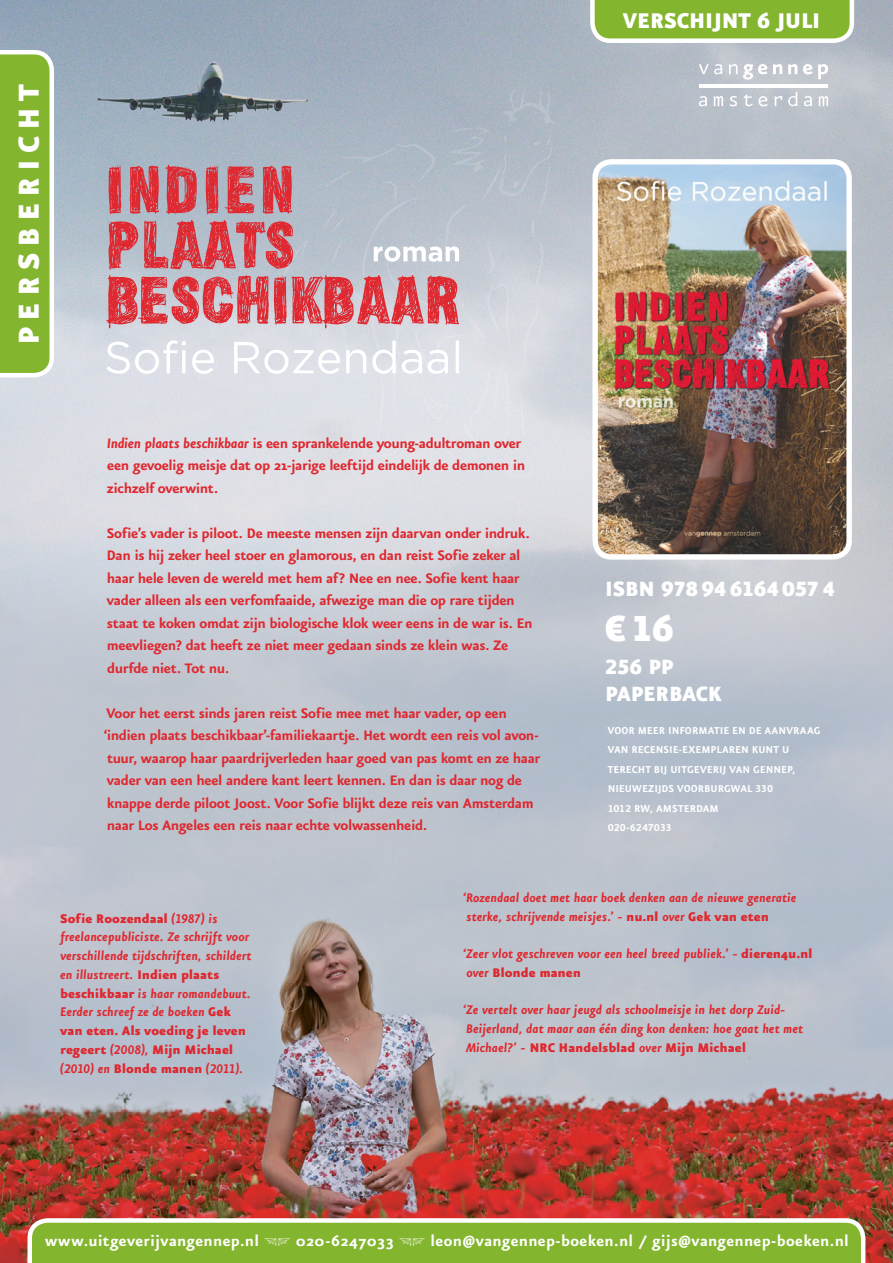
<style>
.page{position:relative;width:893px;height:1263px;background:#fff}
.page>*{position:absolute;margin:0;border:0;box-sizing:border-box;transform-origin:0 0}
.t1{font:43.35px "Eureka Sans Black Caps";color:#fff}
.t2{font:34.5px "Eureka Sans Black Caps";letter-spacing:.18em;color:#fff}
.t3{font:25.5px "Eureka Sans Black Caps";letter-spacing:-.02em;color:#fff}
.t4{font:24.75px/27.8px "Eureka Sans Black Caps";letter-spacing:-.02em;color:#fff}
.t5{font:700 19.05px "Eureka Sans";letter-spacing:.075em;color:#fff}
.t6{font:700 18px "Eureka Sans";letter-spacing:.015em;color:#fff}
.t7{font:700 16.5px/22.5px "Eureka Sans";letter-spacing:-.025em;color:#df2830}
.t8{font:italic 700 15px/18.8px "Eureka Sans";color:#df2830}
.t9{font:12px/19.5px "Eureka Sans Bold Caps";letter-spacing:.005em;color:#fff}
.s1{font-style:italic}
.s2{font-weight:900;font-style:normal}
</style>
<div class="page">
<img style="left:0;top:0;width:893px;height:1263px">
<svg style="left:699px;top:64px;width:23px;height:10px"></svg>
<svg style="left:729px;top:64px;width:38px;height:16px"></svg>
<svg style="left:773px;top:64px;width:9px;height:10px"></svg>
<svg style="left:788px;top:64px;width:9px;height:10px"></svg>
<svg style="left:803px;top:64px;width:9px;height:10px"></svg>
<svg style="left:818px;top:64px;width:10px;height:15px"></svg>
<svg style="left:699px;top:96px;width:8px;height:10px"></svg>
<svg style="left:714px;top:96px;width:9px;height:10px"></svg>
<svg style="left:729px;top:96px;width:8px;height:10px"></svg>
<svg style="left:744px;top:94px;width:24px;height:12px"></svg>
<svg style="left:775px;top:96px;width:7px;height:10px"></svg>
<svg style="left:788px;top:92px;width:9px;height:14px"></svg>
<svg style="left:804px;top:96px;width:8px;height:10px"></svg>
<svg style="left:819px;top:96px;width:9px;height:10px"></svg>
<hr style="left:699px;top:84px;width:129px;height:3px;background:#fff">
<img style="left:595px;top:162px;width:253px;height:395px">
<div style="left:592px;top:159px;width:260px;height:401px;border:5px solid #fff;border-radius:16px"></div>
<svg style="left:28px;top:1218px;width:837px;height:45px"></svg>
<svg style="left:590px;top:0;width:264px;height:43px"></svg>
<svg style="left:0;top:50px;width:54px;height:327px"></svg>
<img style="left:96px;top:62px;width:211px;height:60px">
<svg style="left:106px;top:88px;width:449px;height:389px"></svg>
<h2 class="t2" style="left:12px;top:345px;width:262px;rotate:-90deg">PERSBERICHT</h2>
<h3 class="t3" style="left:623px;top:8px;width:199px">VERSCHIJNT 6 JULI</h3>
<p class="t7" style="left:107px;top:432px;width:420px"><span class="s1">Indien plaats beschikbaar</span> is een sprankelende young-adultroman over een gevoelig meisje dat op 21-jarige leeftijd eindelijk de demonen in zichzelf overwint.</p>
<p class="t7" style="left:106px;top:522px;width:428px">Sofie’s vader is piloot. De meeste mensen zijn daarvan onder indruk.<br>Dan is hij zeker heel stoer en glamorous, en dan reist Sofie zeker al haar hele leven de wereld met hem af? Nee en nee. Sofie kent haar vader alleen als een verfomfaaide, afwezige man die op rare tijden staat te koken omdat zijn biologische klok weer eens in de war is. En meevliegen? dat heeft ze niet meer gedaan sinds ze klein was. Ze durfde niet. Tot nu.</p>
<p class="t7" style="left:104px;top:702px;width:438px">Voor het eerst sinds jaren reist Sofie mee met haar vader, op een ‘indien plaats beschikbaar’-familiekaartje. Het wordt een reis vol avon&shy;tuur, waarop haar paardrijverleden haar goed van pas komt en ze haar vader van een heel andere kant leert kennen. En dan is daar nog de knappe derde piloot Joost. Voor Sofie blijkt deze reis van Amsterdam naar Los Angeles een reis naar echte volwassenheid.</p>
<h3 class="t4" style="left:605px;top:575px;width:232px">ISBN 9789461640574</h3>
<h1 class="t1" style="left:605px;top:606px;width:71px">€16</h1>
<h3 class="t4" style="left:605px;top:653px;width:119px">256 PP<br>PAPERBACK</h3>
<p class="t9" style="left:608px;top:721px;width:214px">VOOR MEER INFORMATIE EN DE AANVRAAG<br>VAN RECENSIE-EXEMPLAREN KUNT U<br>TERECHT BIJ UITGEVERIJ VAN GENNEP,<br>NIEUWEZIJDS VOORBURGWAL 330<br>1012 RW, AMSTERDAM<br>020-6247033</p>
<p class="t8" style="left:60px;top:909px;width:193px"><span class="s2">Sofie Roozendaal</span> (1987) is freelancepubliciste. Ze schrijft voor verschillende tijdschriften, schildert en illustreert. <span class="s2">Indien plaats beschikbaar</span> is haar romandebuut.<br>Eerder schreef ze de boeken <span class="s2">Gek van eten. Als voeding je leven regeert</span> (2008), <span class="s2">Mijn Michael </span>(2010) en <span class="s2">Blonde manen</span> (2011).</p>
<p class="t8" style="left:463px;top:889px;width:335px">‘Rozendaal doet met haar boek denken aan de nieuwe generatie sterke, schrijvende meisjes.’ - <span class="s2">nu.nl</span> over <span class="s2">Gek van eten</span></p>
<p class="t8" style="left:463px;top:945px;width:351px">‘Zeer vlot geschreven voor een heel breed publiek.’ - <span class="s2">dieren4u.nl </span>over <span class="s2">Blonde manen</span></p>
<p class="t8" style="left:463px;top:1001px;width:342px">‘Ze vertelt over haar jeugd als schoolmeisje in het dorp Zuid-<br>Beijerland, dat maar aan één ding kon denken: hoe gaat het met<br>Michael?’ - <span class="s2">NRC Handelsblad</span> over <span class="s2">Mijn Michael</span></p>
<p class="t5" style="left:122px;top:1231px;width:659px">www.uitgeverijvangennep.nl / info@vangennep-boeken.nl / 020-6247033</p>
<p class="t6" style="left:45px;top:1232px;width:805px">www.uitgeverijvangennep.nl •• 020-6247033 •• leon@vangennep-boeken.nl / gijs@vangennep-boeken.nl</p>
</div>
